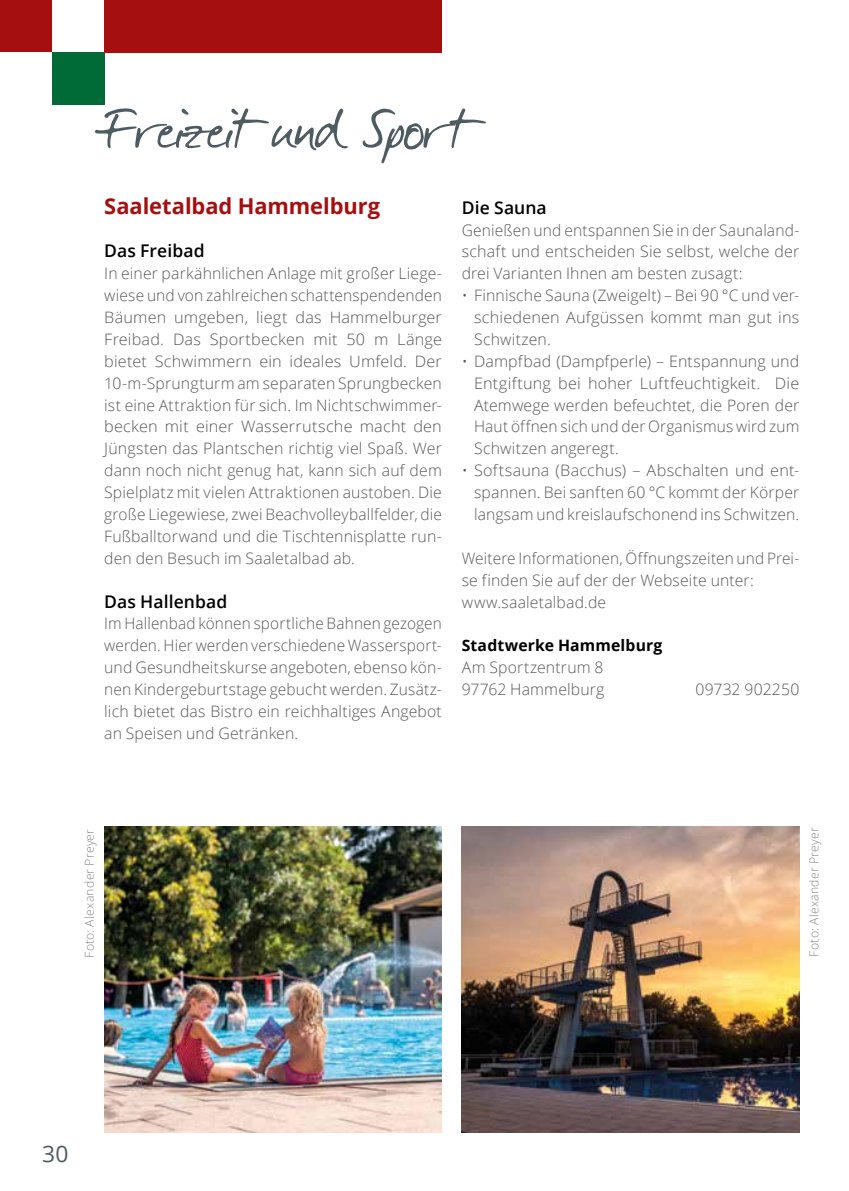
<style>
.page{position:relative;width:849px;height:1191px;background:#fff}
.page>*{position:absolute;margin:0;border:0;box-sizing:border-box;transform-origin:0 0}
.t1{font:71.75px "Darkwoman";letter-spacing:-.005em;color:#4e5b61}
.t2{font:22.75px "Open Sans";color:#4e5b61}
.t3{font:700 21.88px "Open Sans";letter-spacing:-.005em;color:#a50f0f}
.t4{font:600 17.5px "Open Sans";letter-spacing:.005em;color:#000}
.t5{font:300 15.75px/21.9px "Open Sans";letter-spacing:.01em;color:#575756;text-align:justify}
.t6{font:700 15.75px "Open Sans";letter-spacing:.01em;color:#000}
.t7{font:300 12.25px "Open Sans";letter-spacing:.02em;color:#878787}
</style>
<div class="page">
<div style="left:52px;top:52px;width:52px;height:52px;background:#006b37"></div>
<div style="left:0;top:0;width:52px;height:52px;background:#a50f0f"></div>
<div style="left:104px;top:0;width:337px;height:52px;background:#a50f0f"></div>
<img style="left:461px;top:826px;width:338px;height:306px">
<img style="left:104px;top:826px;width:337px;height:306px">
<h1 class="t1" style="left:104px;top:81px;width:365px">Freizeit und Sport</h1>
<h3 class="t3" style="left:104px;top:190px;width:277px">Saaletalbad Hammelburg</h3>
<p class="t4" style="left:104px;top:239px;width:102px">Das Freibad</p>
<p class="t5" style="left:104px;top:262px;width:339px">In einer parkähnlichen Anlage mit großer Liege&shy;wiese und von zahlreichen schattenspendenden Bäumen umgeben, liegt das Hammelburger Freibad. Das Sportbecken mit 50 m Länge bietet Schwimmern ein ideales Umfeld. Der 10-m-Sprungturm am separaten Sprungbecken ist eine Attraktion für sich. Im Nichtschwimmer&shy;becken mit einer Wasserrutsche macht den Jüngsten das Plantschen richtig viel Spaß. Wer dann noch nicht genug hat, kann sich auf dem Spielplatz mit vielen Attraktionen austoben. Die große Liegewiese, zwei Beachvolleyballfelder, die Fußballtorwand und die Tischtennisplatte run&shy;den den Besuch im Saaletalbad ab.</p>
<p class="t4" style="left:104px;top:589px;width:125px">Das Hallenbad</p>
<p class="t5" style="left:104px;top:612px;width:339px">Im Hallenbad können sportliche Bahnen gezogen werden. Hier werden verschiedene Wassersport&shy;und Gesundheitskurse angeboten, ebenso kön&shy;nen Kindergeburtstage gebucht werden. Zusätz&shy;lich bietet das Bistro ein reichhaltiges Angebot an Speisen und Getränken.</p>
<p class="t4" style="left:461px;top:195px;width:86px">Die Sauna</p>
<p class="t5" style="left:461px;top:218px;width:339px">Genießen und entspannen Sie in der Saunaland&shy;schaft und entscheiden Sie selbst, welche der drei Varianten Ihnen am besten zusagt:</p>
<p class="t5" style="left:474px;top:284px;width:326px;text-indent:-12px">• Finnische Sauna (Zweigelt) – Bei 90 °C und ver&shy;schiedenen Aufgüssen kommt man gut ins Schwitzen.</p>
<p class="t5" style="left:474px;top:350px;width:326px;text-indent:-12px">• Dampfbad (Dampfperle) – Entspannung und Entgiftung bei hoher Luftfeuchtigkeit. Die Atemwege werden befeuchtet, die Poren der Haut öffnen sich und der Organismus wird zum Schwitzen angeregt.</p>
<p class="t5" style="left:474px;top:459px;width:326px;text-indent:-12px">• Softsauna (Bacchus) – Abschalten und ent&shy;spannen. Bei sanften 60 °C kommt der Körper langsam und kreislaufschonend ins Schwitzen.</p>
<p class="t5" style="left:461px;top:546px;width:339px;text-align:left">Weitere Informationen, Öffnungszeiten und Prei&shy;se finden Sie auf der der Webseite unter: www.saaletalbad.de</p>
<p class="t6" style="left:461px;top:634px;width:202px">Stadtwerke Hammelburg</p>
<p class="t5" style="left:461px;top:656px;width:144px">Am Sportzentrum 8<br>97762 Hammelburg</p>
<p class="t5" style="left:695px;top:678px;width:105px">09732 902250</p>
<p class="t7" style="left:81px;top:958px;width:131px;rotate:-90deg">Foto: Alexander Preyer</p>
<p class="t7" style="left:805px;top:956px;width:131px;rotate:-90deg">Foto: Alexander Preyer</p>
<h2 class="t2" style="left:42px;top:1137px;width:28px">30</h2>
</div>
